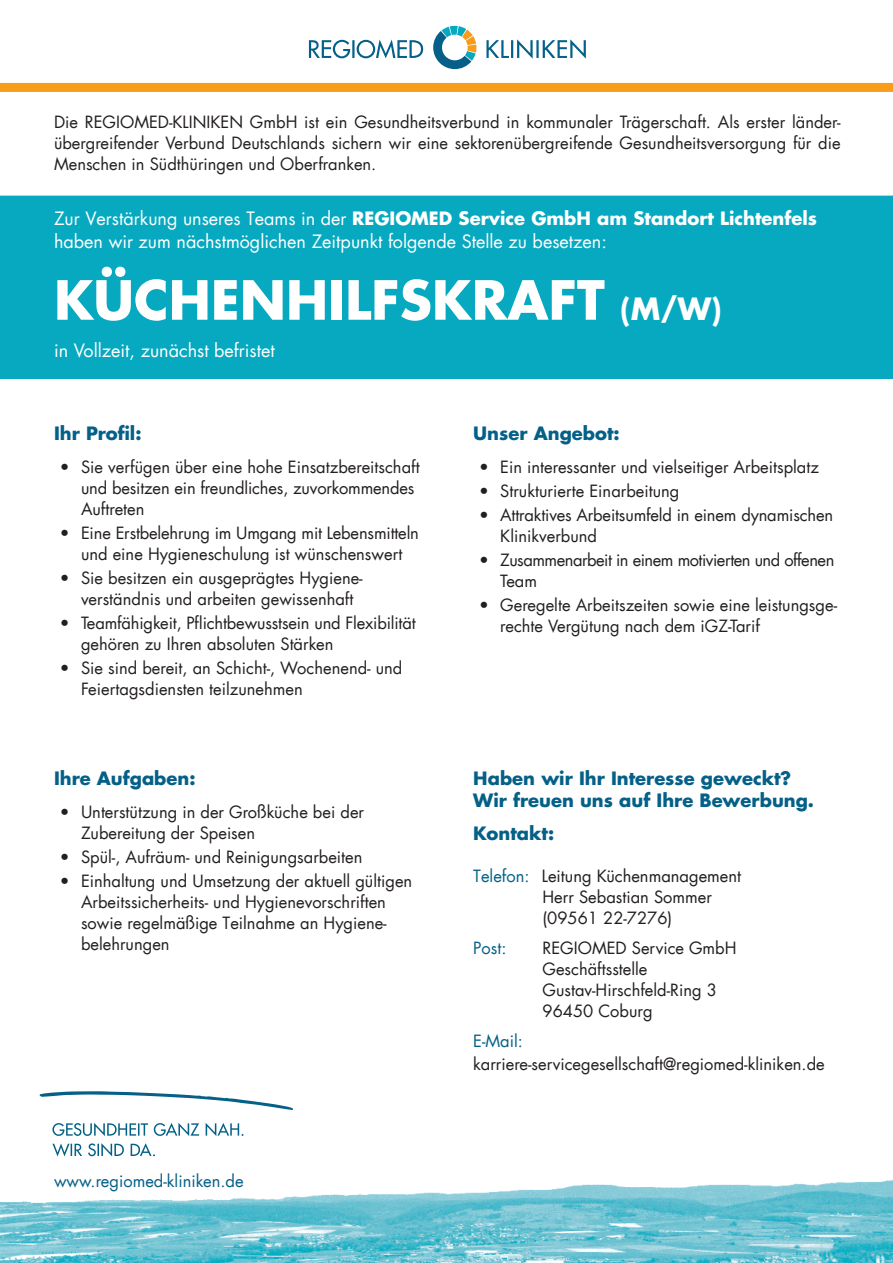
<style>
.page{position:relative;width:893px;height:1263px;background:#fff}
.page>*{position:absolute;margin:0;border:0;box-sizing:border-box;transform-origin:0 0}
.t1{font:700 52.5px "Futura Com";color:#fff}
.t2{font:18px/22.5px "Futura Com";color:#fff}
.t3{font:700 18px/22.5px "Futura Com";color:#046087}
.t4{font:16.5px/21px "Futura Com";color:#231f20}
.t5{font:16.5px/21px "Futura Com";letter-spacing:-.03em;color:#231f20}
.t6{font:16.5px "Futura Com";color:#046087}
.s1{font-weight:700}
.s2{font-size:30px}
.s3{color:#046087}
</style>
<div class="page">
<img style="left:0;top:1134px;width:893px;height:129px">
<svg style="left:433px;top:26px;width:44px;height:43px"></svg>
<svg style="left:309px;top:39px;width:114px;height:19px"></svg>
<svg style="left:486px;top:39px;width:100px;height:20px"></svg>
<div style="left:0;top:83px;width:893px;height:9px;background:#f89c1c"></div>
<svg style="left:52px;top:1123px;width:191px;height:13px"></svg>
<svg style="left:52px;top:1143px;width:103px;height:13px"></svg>
<svg style="left:39px;top:1091px;width:254px;height:19px"></svg>
<div style="left:0;top:196px;width:893px;height:182px;background:#06a9c0"></div>
<p class="t4" style="left:54px;top:112px;width:788px;text-align:justify">Die REGIOMED-KLINIKEN GmbH ist ein Gesundheitsverbund in kommunaler Trägerschaft. Als erster länder&shy;übergreifender Verbund Deutschlands sichern wir eine sektorenübergreifende Gesundheitsversorgung für die Menschen in Südthüringen und Oberfranken.</p>
<p class="t2" style="left:54px;top:207px;width:765px">Zur Verstärkung unseres Teams in der <span class="s1">REGIOMED Service GmbH am Standort Lichtenfels </span>haben wir zum nächstmöglichen Zeitpunkt folgende Stelle zu besetzen:</p>
<h1 class="t1" style="left:54px;top:260px;width:669px">KÜCHENHILFSKRAFT <span class="s2">(M/W)</span></h1>
<p class="t2" style="left:54px;top:339px;width:222px">in Vollzeit, zunächst befristet</p>
<p class="t3" style="left:54px;top:421px;width:89px">Ihr Profil:</p>
<p class="t4" style="left:81px;top:456px;width:340px;text-indent:-21px">• Sie verfügen über eine hohe Einsatzbereitschaft und besitzen ein freundliches, zuvorkommendes<br>Auftreten</p>
<p class="t4" style="left:60px;top:522px;width:361px;text-align:center">• Eine Erstbelehrung im Umgang mit Lebensmitteln und eine Hygieneschulung ist wünschenswert</p>
<p class="t4" style="left:81px;top:567px;width:283px;text-indent:-21px">• Sie besitzen ein ausgeprägtes Hygiene&shy;verständnis und arbeiten gewissenhaft</p>
<p class="t4" style="left:81px;top:612px;width:336px;text-indent:-21px">• Teamfähigkeit, Pflichtbewusstsein und Flexibilität gehören zu Ihren absoluten Stärken</p>
<p class="t4" style="left:81px;top:657px;width:323px;text-indent:-21px">• Sie sind bereit, an Schicht-, Wochenend- und<br>Feiertagsdiensten teilzunehmen</p>
<p class="t3" style="left:54px;top:766px;width:143px">Ihre Aufgaben:</p>
<p class="t4" style="left:81px;top:801px;width:285px;text-indent:-21px">• Unterstützung in der Großküche bei der<br>Zubereitung der Speisen</p>
<p class="t4" style="left:60px;top:846px;width:304px">• Spül-, Aufräum- und Reinigungsarbeiten</p>
<p class="t4" style="left:81px;top:870px;width:333px;text-indent:-21px">• Einhaltung und Umsetzung der aktuell gültigen Arbeitssicherheits- und Hygienevorschriften sowie regelmäßige Teilnahme an Hygiene&shy;belehrungen</p>
<p class="t6" style="left:54px;top:1170px;width:191px">www.regiomed-kliniken.de</p>
<p class="t3" style="left:473px;top:421px;width:148px">Unser Angebot:</p>
<p class="t4" style="left:479px;top:456px;width:341px">• Ein interessanter und vielseitiger Arbeitsplatz</p>
<p class="t4" style="left:479px;top:480px;width:202px">• Strukturierte Einarbeitung</p>
<p class="t4" style="left:500px;top:504px;width:334px;text-indent:-21px">• Attraktives Arbeitsumfeld in einem dynamischen<br>Klinikverbund</p>
<p class="t5" style="left:500px;top:549px;width:336px;text-indent:-21px">• Zusammenarbeit in einem motivierten und offenen<br>Team</p>
<p class="t4" style="left:500px;top:594px;width:338px;text-indent:-21px">• Geregelte Arbeitszeiten sowie eine leistungsge&shy;rechte Vergütung nach dem iGZ-Tarif</p>
<p class="t3" style="left:473px;top:766px;width:342px">Haben wir Ihr Interesse geweckt?<br>Wir freuen uns auf Ihre Bewerbung.</p>
<p class="t3" style="left:473px;top:821px;width:82px">Kontakt:</p>
<p class="t4" style="left:542px;top:866px;width:200px;text-indent:-69px"><span class="s3">Telefon:</span> Leitung Küchenmanagement<br>Herr Sebastian Sommer (09561 22-7276)</p>
<p class="t6" style="left:473px;top:937px;width:35px">Post:</p>
<p class="t4" style="left:542px;top:938px;width:196px">REGIOMED Service GmbH<br>Geschäftsstelle<br>Gustav-Hirschfeld-Ring 3<br>96450 Coburg</p>
<p class="t6" style="left:473px;top:1030px;width:51px">E-Mail:</p>
<p class="t4" style="left:473px;top:1053px;width:353px">karriere-servicegesellschaft@regiomed-kliniken.de</p>
</div>
